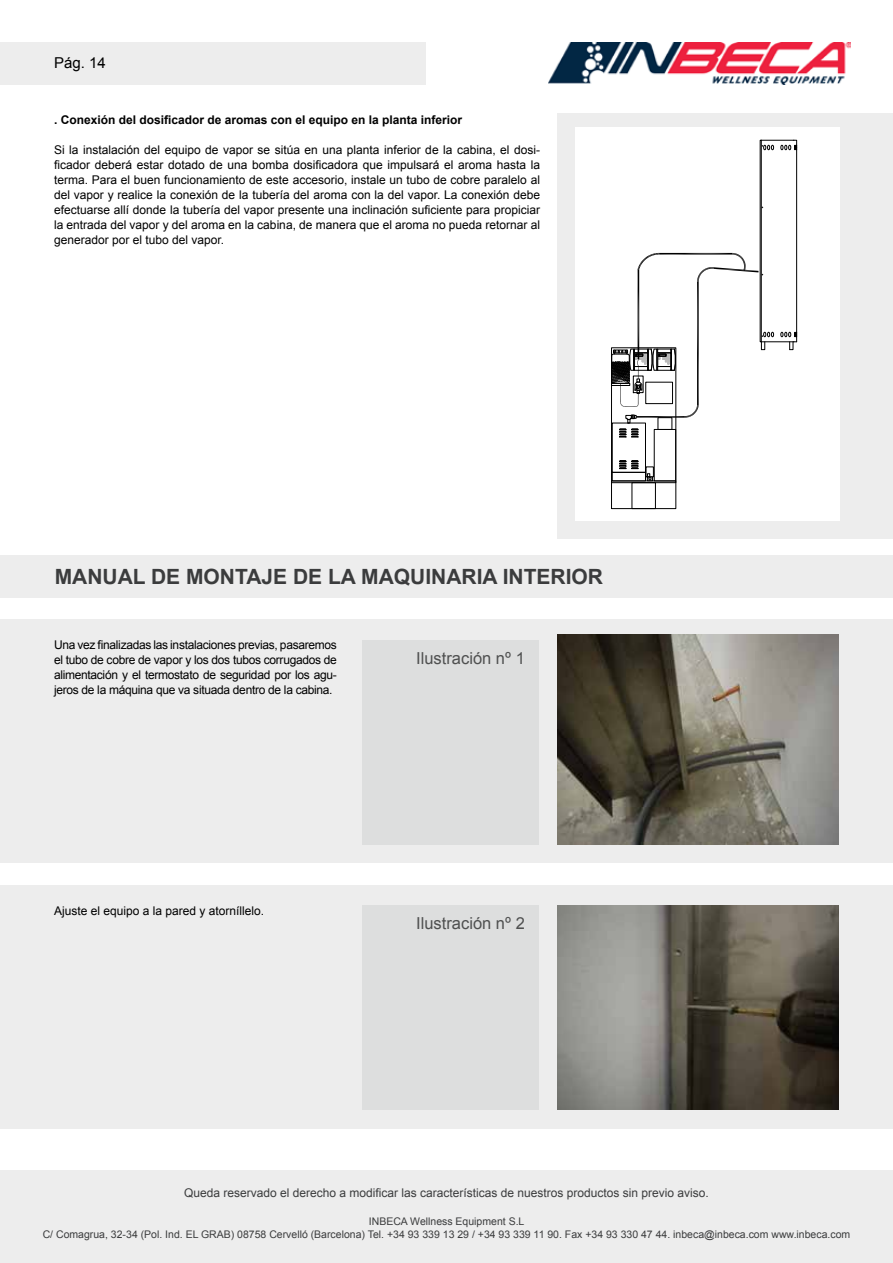
<style>
.page{position:relative;width:893px;height:1263px;background:#fff}
.page>*{position:absolute;margin:0;border:0;box-sizing:border-box;transform-origin:0 0}
.t1{font:700 21px "Arial";color:#3b3c3d}
.t2{font:16.5px "Arial";color:#4f5050}
.t3{font:15px "Arial";color:#000}
.t4{font:12px/15px "Arial";color:#000;text-align:justify}
.t5{font:12px "Arial";color:#3b3c3d}
.t6{font:700 12px "Arial";color:#000}
.t7{font:10.5px/12.6px "Arial";color:#3b3c3d;text-align:center}
</style>
<div class="page">
<div style="left:0;top:1170px;width:893px;height:93px;background:#ededed"></div>
<img style="left:549px;top:42px;width:301px;height:43px">
<div style="left:0;top:43px;width:425px;height:42px;background:#ededed"></div>
<div style="left:557px;top:114px;width:336px;height:425px;background:#ededed"></div>
<div style="left:576px;top:128px;width:264px;height:393px;background:#fff"></div>
<div style="left:632px;top:482px;width:24px;height:27px;border:1px solid #000"></div>
<svg style="left:619px;top:460px;width:20px;height:9px"></svg>
<div style="left:646px;top:467px;width:8px;height:10px;border:1px solid #000"></div>
<svg style="left:647px;top:473px;width:6px;height:8px"></svg>
<div style="left:612px;top:423px;width:34px;height:49px;border:1px solid #000"></div>
<div style="left:612px;top:472px;width:34px;height:9px;border:1px solid #000"></div>
<div style="left:654px;top:429px;width:22px;height:52px;border:1px solid #000"></div>
<div style="left:611px;top:481px;width:65px;height:2px;border:1px solid #000"></div>
<div style="left:611px;top:348px;width:65px;height:161px;border:1px solid #000"></div>
<svg style="left:762px;top:145px;width:12px;height:5px"></svg>
<hr style="left:761px;top:342px;width:32px;height:1px;background:#000">
<hr style="left:761px;top:140px;width:32px;height:1px;background:#000">
<svg style="left:781px;top:140px;width:16px;height:11px"></svg>
<hr style="left:796px;top:150px;width:1px;height:182px;background:#000">
<svg style="left:781px;top:332px;width:16px;height:18px"></svg>
<svg style="left:611px;top:253px;width:163px;height:184px"></svg>
<hr style="left:761px;top:140px;width:1px;height:202px;background:#000">
<div style="left:0;top:555px;width:893px;height:43px;background:#ededed"></div>
<div style="left:0;top:620px;width:893px;height:243px;background:#ededed"></div>
<div style="left:0;top:885px;width:893px;height:243px;background:#ededed"></div>
<div style="left:362px;top:640px;width:177px;height:204px;background:#dddede"></div>
<div style="left:362px;top:905px;width:177px;height:205px;background:#dddede"></div>
<img style="left:557px;top:634px;width:282px;height:210px">
<img style="left:557px;top:905px;width:282px;height:205px">
<p class="t3" style="left:54px;top:53px;width:53px">Pág. 14</p>
<p class="t6" style="left:54px;top:111px;width:410px">. Conexión del dosificador de aromas con el equipo en la planta inferior</p>
<p class="t4" style="left:54px;top:142px;width:487px">Si la instalación del equipo de vapor se sitúa en una planta inferior de la cabina, el dosi&shy;ficador deberá estar dotado de una bomba dosificadora que impulsará el aroma hasta la terma. Para el buen funcionamiento de este accesorio, instale un tubo de cobre paralelo al del vapor y realice la conexión de la tubería del aroma con la del vapor. La conexión debe efectuarse allí donde la tubería del vapor presente una inclinación suficiente para propiciar la entrada del vapor y del aroma en la cabina, de manera que el aroma no pueda retornar al generador por el tubo del vapor.</p>
<h1 class="t1" style="left:55px;top:562px;width:148px">MANUAL de monta</h1>
<h1 class="t1" style="left:262px;top:562px;width:162px">jede la maquinaria</h1>
<h1 class="t1" style="left:503px;top:562px;width:14px">interior</h1>
<p class="t4" style="left:54px;top:637px;width:284px">Una vez finalizadas las instalaciones previas, pasaremos el tubo de cobre de vapor y los dos tubos corrugados de alimentación y el termostato de seguridad por los agu&shy;jeros de la máquina que va situada dentro de la cabina.</p>
<h2 class="t2" style="left:416px;top:647px;width:110px">Ilustración nº 1</h2>
<p class="t4" style="left:54px;top:903px;width:212px">Ajuste el equipo a la pared y atorníllelo.</p>
<h2 class="t2" style="left:416px;top:912px;width:110px">Ilustración nº 2</h2>
<p class="t5" style="left:184px;top:1185px;width:526px">Queda reservado el derecho a modificar las características de nuestros productos sin previo aviso.</p>
<p class="t7" style="left:43px;top:1215px;width:809px">INBECA Wellness Equipment S.L<br>C/ Comagrua, 32-34 (Pol. Ind. EL GRAB) 08758 Cervelló (Barcelona) Tel. +34 93 339 13 29 / +34 93 339 11 90. Fax +34 93 330 47 44. inbeca@inbeca.com www.inbeca.com</p>
</div>
